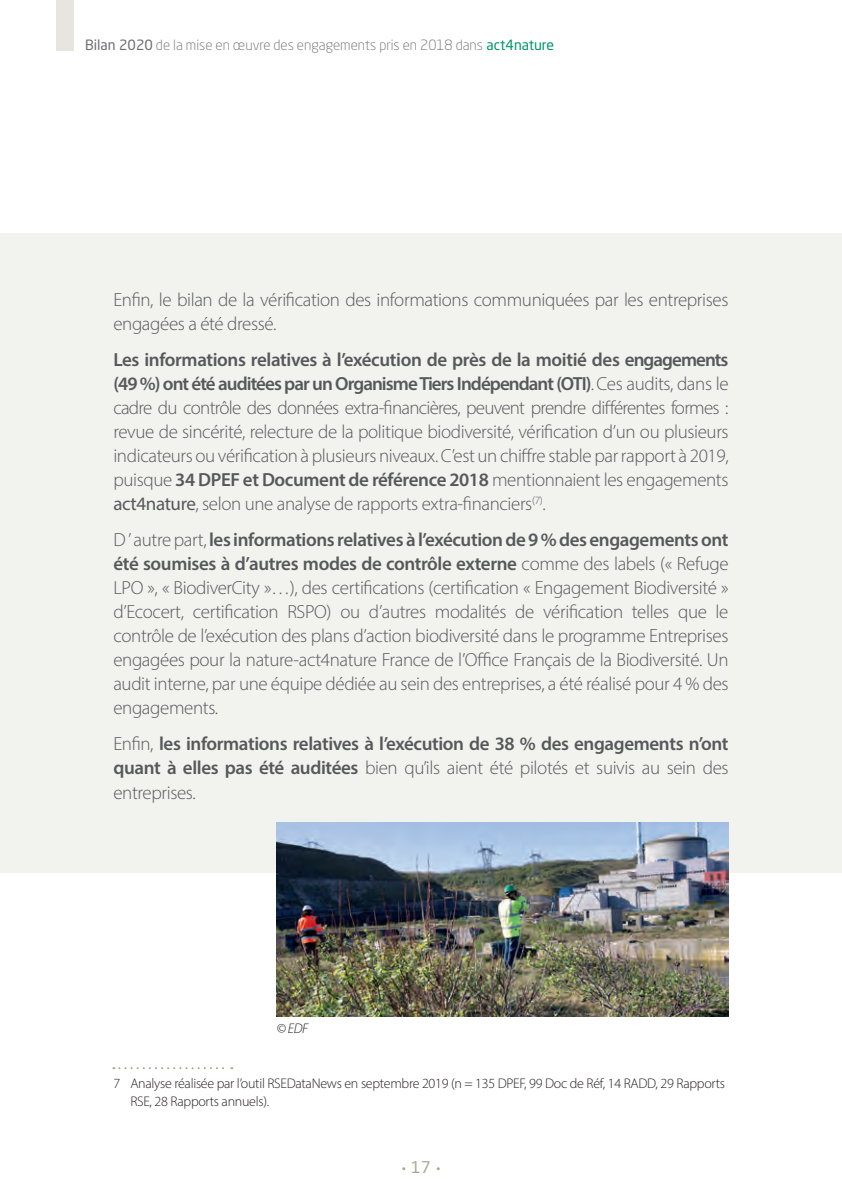
<style>
.page{position:relative;width:842px;height:1191px;background:#fff}
.page>*{position:absolute;margin:0;border:0;box-sizing:border-box;transform-origin:0 0}
.t1{font:300 19px/24px "Myriad Pro";letter-spacing:-.02em;color:#57585a;text-align:justify}
.t2{font:600 19px/24px "Myriad Pro";letter-spacing:-.02em;color:#57585a;text-align:justify}
.t3{font:16px "Neo Sans Pro";color:#a9a790}
.t4{font:300 14px/18px "Myriad Pro";letter-spacing:-.02em;color:#231f20}
.t5{font:300 14px "Neo Sans Pro";color:#6c6d70}
.t6{font:italic 300 14px "Myriad Pro";color:#231f20}
.s1{font-weight:400}
.s2{font-weight:400;color:#009569}
.s3{font-weight:600}
.s4{font-weight:300}
</style>
<div class="page">
<div style="left:57px;top:0;width:17px;height:51px;background:#e7e6de"></div>
<div style="left:0;top:233px;width:842px;height:639px;background:#f2f2ef"></div>
<svg style="left:113px;top:1067px;width:119px;height:2px"></svg>
<img style="left:276px;top:822px;width:453px;height:195px">
<p class="t5" style="left:85px;top:37px;width:470px"><span class="s1">Bilan 2020</span> de la mise en œuvre des engagements pris en 2018 dans <span class="s2">act4nature</span></p>
<p class="t1" style="left:113px;top:288px;width:617px">Enfin, le bilan de la vérification des informations communiquées par les entreprises engagées a été dressé.</p>
<p class="t1" style="left:113px;top:348px;width:617px"><span class="s3">Les informations relatives à l’exécution de près de la moitié des engagements (49 %) ont été auditées par un Organisme Tiers Indépendant (OTI)</span>. Ces audits, dans le cadre du contrôle des données extra-financières, peuvent prendre différentes formes : revue de sincérité, relecture de la politique biodiversité, vérification d’un ou plusieurs indicateurs ou vérification à plusieurs niveaux. C’est un chiffre stable par rapport à 2019, puisque <span class="s3">34 DPEF et Document de référence 2018</span> mentionnaient les engagements <span class="s1">act4nature</span>, selon une analyse de rapports extra-financiers<sup>(7)</sup>.</p>
<p class="t1" style="left:113px;top:528px;width:617px">D ’ autre part, <span class="s3">les informations relatives à l’exécution de 9 % des engagements ont été soumises à d’autres modes de contrôle externe</span> comme des labels (« Refuge LPO », « BiodiverCity »…), des certifications (certification « Engagement Biodiversité » d’Ecocert, certification RSPO) ou d’autres modalités de vérification telles que le contrôle de l’exécution des plans d’action biodiversité dans le programme Entreprises engagées pour la nature-act4nature France de l’Office Français de la Biodiversité. Un audit interne, par une équipe dédiée au sein des entreprises, a été réalisé pour 4 % des engagements.</p>
<p class="t2" style="left:113px;top:731px;width:617px"><span class="s4">Enfin,</span> les informations relatives à l’exécution de 38 % des engagements n’ont quant à elles pas été auditées <span class="s4">bien qu’ils aient été pilotés et suivis au sein des entreprises.</span></p>
<p class="t6" style="left:276px;top:1020px;width:33px">© EDF</p>
<p class="t4" style="left:130px;top:1074px;width:596px;text-indent:-17px">7 Analyse réalisée par l’outil RSEDataNews en septembre 2019 (n = 135 DPEF, 99 Doc de Réf, 14 RADD, 29 Rapports<br>RSE, 28 Rapports annuels).</p>
<p class="t3" style="left:411px;top:1157px;width:21px">17</p>
</div>
